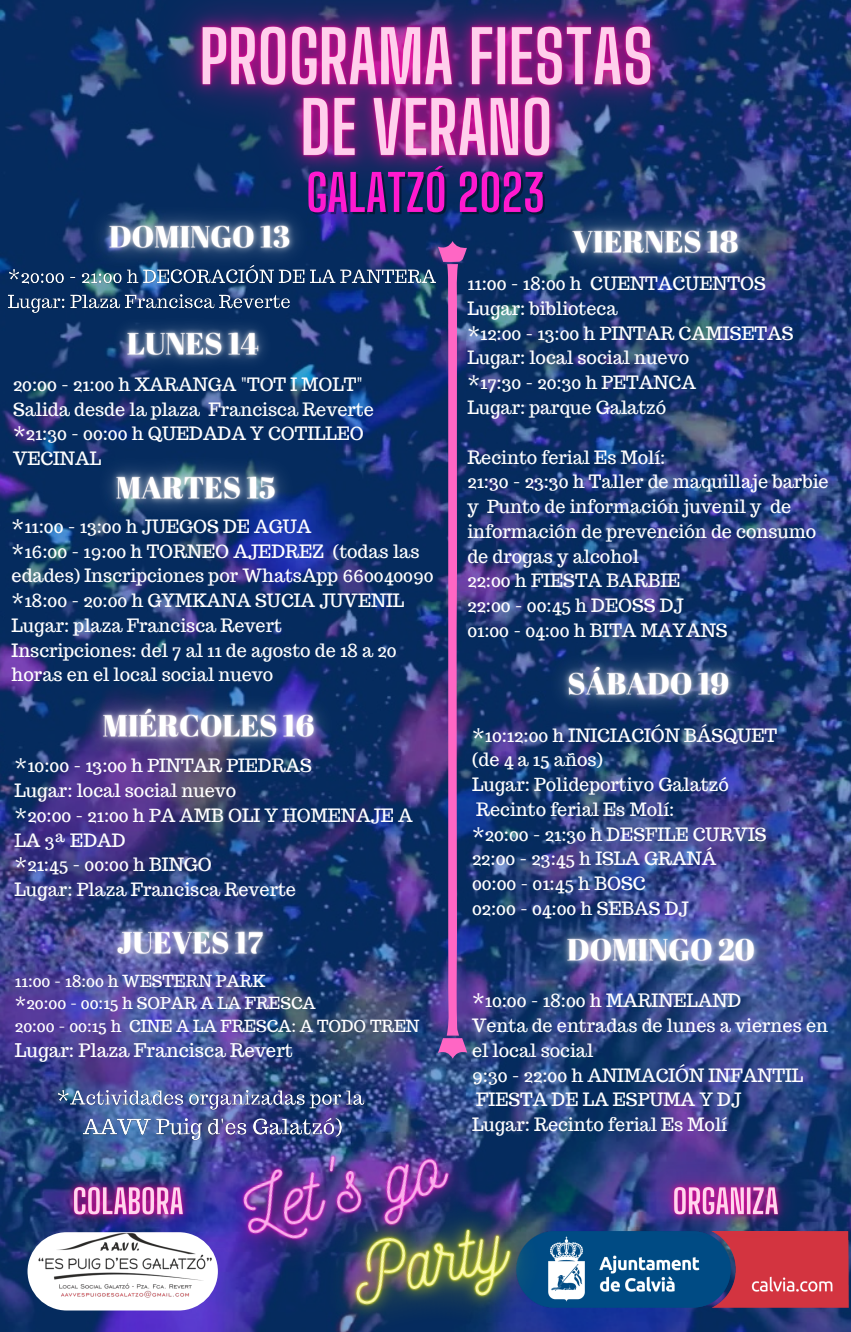
<style>
.page{position:relative;width:851px;height:1332px;background:#fff}
.page>*{position:absolute;margin:0;border:0;box-sizing:border-box;transform-origin:0 0}
.t1{font:700 50px "Big Shoulders Display";color:#ff19cf}
.t2{font:18.4px "Trocchi";color:#fff}
.t3{font:18px/24.8px "Trocchi";color:#fff}
.t4{font:16.3px "Trocchi";color:#fff}
</style>
<div class="page">
<img style="left:0;top:0;width:850px;height:1332px">
<img style="left:628px;top:1232px;width:220px;height:76px">
<img style="left:111px;top:0;width:630px;height:400px">
<img style="left:28px;top:1210px;width:103px;height:122px">
<img style="left:630px;top:1139px;width:190px;height:124px">
<img style="left:30px;top:1139px;width:101px;height:124px">
<img style="left:63px;top:664px;width:296px;height:121px">
<svg style="left:438px;top:241px;width:29px;height:775px;background:#61418a"></svg>
<img style="left:68px;top:175px;width:267px;height:89px">
<img style="left:7px;top:264px;width:434px;height:52px">
<img style="left:94px;top:291px;width:203px;height:105px">
<img style="left:75px;top:426px;width:241px;height:121px">
<img style="left:76px;top:882px;width:232px;height:121px">
<img style="left:531px;top:181px;width:247px;height:121px">
<img style="left:527px;top:623px;width:242px;height:121px">
<img style="left:526px;top:889px;width:274px;height:121px">
<img style="left:131px;top:1016px;width:429px;height:316px">
<img style="left:241px;top:1096px;width:387px;height:236px">
<img style="left:55px;top:1085px;width:315px;height:58px">
<p class="t1" style="left:306px;top:163px;width:241px">GALATZÓ 2023</p>
<p class="t3" style="left:13px;top:372px;width:351px">20:00 - 21:00 h XARANGA "TOT I MOLT"</p>
<p class="t3" style="left:13px;top:397px;width:362px">Salida desde la plaza Francisca Reverte</p>
<p class="t3" style="left:13px;top:421px;width:352px">*21:30 - 00:00 h QUEDADA Y COTILLEO<br>VECINAL</p>
<p class="t3" style="left:12px;top:514px;width:301px">*11:00 - 13:00 h JUEGOS DE AGUA</p>
<p class="t3" style="left:12px;top:539px;width:423px">*16:00 - 19:00 h TORNEO AJEDREZ (todas las edades) Inscripciones por WhatsApp 660040090</p>
<p class="t3" style="left:12px;top:588px;width:394px">*18:00 - 20:00 h GYMKANA SUCIA JUVENIL</p>
<p class="t3" style="left:12px;top:613px;width:272px">Lugar: plaza Francisca Revert</p>
<p class="t3" style="left:12px;top:638px;width:386px">Inscripciones: del 7 al 11 de agosto de 18 a 20 horas en el local social nuevo</p>
<p class="t3" style="left:15px;top:753px;width:299px">*10:00 - 13:00 h PINTAR PIEDRAS</p>
<p class="t3" style="left:15px;top:778px;width:223px">Lugar: local social nuevo</p>
<p class="t3" style="left:15px;top:803px;width:399px">*20:00 - 21:00 h PA AMB OLI Y HOMENAJE A<br>LA 3ª EDAD</p>
<p class="t3" style="left:15px;top:852px;width:199px">*21:45 - 00:00 h BINGO</p>
<p class="t3" style="left:15px;top:877px;width:283px">Lugar: Plaza Francisca Reverte</p>
<p class="t4" style="left:15px;top:970px;width:252px">11:00 - 18:00 h WESTERN PARK</p>
<p class="t4" style="left:15px;top:993px;width:302px">*20:00 - 00:15 h SOPAR A LA FRESCA</p>
<p class="t4" style="left:15px;top:1015px;width:406px">20:00 - 00:15 h CINE A LA FRESCA: A TODO TREN</p>
<p class="t2" style="left:15px;top:1038px;width:279px">Lugar: Plaza Francisca Revert</p>
<p class="t3" style="left:467px;top:271px;width:300px">11:00 - 18:00 h CUENTACUENTOS</p>
<p class="t3" style="left:467px;top:296px;width:152px">Lugar: biblioteca</p>
<p class="t3" style="left:467px;top:321px;width:327px">*12:00 - 13:00 h PINTAR CAMISETAS</p>
<p class="t3" style="left:467px;top:345px;width:223px">Lugar: local social nuevo</p>
<p class="t3" style="left:467px;top:370px;width:230px">*17:30 - 20:30 h PETANCA</p>
<p class="t3" style="left:467px;top:395px;width:200px">Lugar: parque Galatzó</p>
<p class="t3" style="left:467px;top:444px;width:199px">Recinto ferial Es Molí:</p>
<p class="t3" style="left:467px;top:469px;width:363px">21:30 - 23:30 h Taller de maquillaje barbie y Punto de información juvenil y de información de prevención de consumo de drogas y alcohol</p>
<p class="t3" style="left:467px;top:568px;width:214px">22:00 h FIESTA BARBIE</p>
<p class="t3" style="left:467px;top:593px;width:218px">22:00 - 00:45 h DEOSS DJ</p>
<p class="t3" style="left:467px;top:618px;width:262px">01:00 - 04:00 h BITA MAYANS</p>
<p class="t3" style="left:472px;top:723px;width:307px">*10:12:00 h INICIACIÓN BÁSQUET</p>
<p class="t3" style="left:472px;top:747px;width:133px">(de 4 a 15 años)</p>
<p class="t3" style="left:472px;top:772px;width:258px">Lugar: Polideportivo Galatzó</p>
<p class="t3" style="left:476px;top:797px;width:200px">Recinto ferial Es Molí:</p>
<p class="t3" style="left:472px;top:822px;width:296px">*20:00 - 21:30 h DESFILE CURVIS</p>
<p class="t3" style="left:472px;top:846px;width:246px">22:00 - 23:45 h ISLA GRANÁ</p>
<p class="t3" style="left:472px;top:871px;width:175px">00:00 - 01:45 h BOSC</p>
<p class="t3" style="left:472px;top:896px;width:218px">02:00 - 04:00 h SEBAS DJ</p>
<p class="t3" style="left:472px;top:988px;width:271px">*10:00 - 18:00 h MARINELAND</p>
<p class="t3" style="left:472px;top:1013px;width:357px">Venta de entradas de lunes a viernes en el local social</p>
<p class="t3" style="left:472px;top:1063px;width:333px">9:30 - 22:00 h ANIMACIÓN INFANTIL</p>
<p class="t3" style="left:476px;top:1087px;width:266px">FIESTA DE LA ESPUMA Y DJ</p>
<p class="t3" style="left:472px;top:1112px;width:257px">Lugar: Recinto ferial Es Molí</p>
</div>
